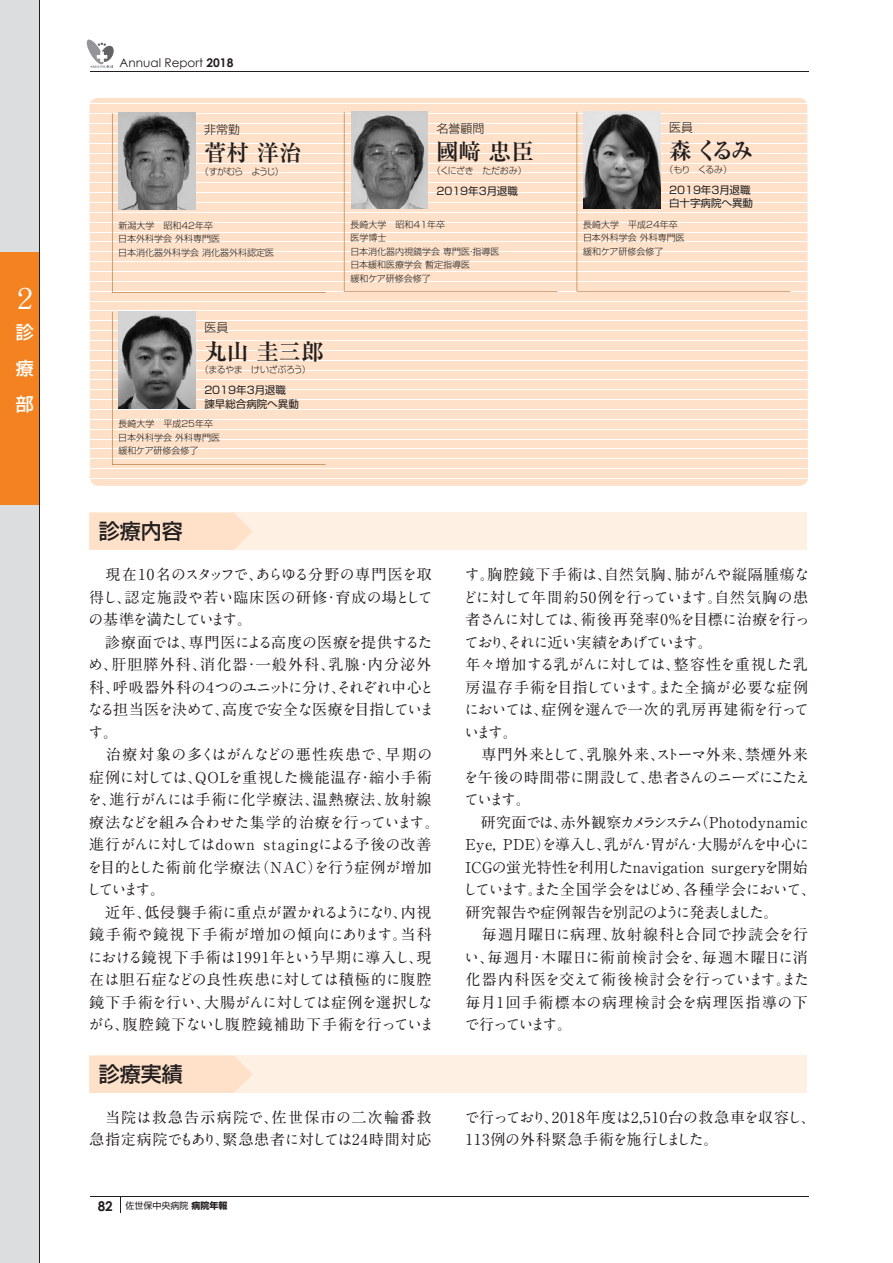
<style>
.page{position:relative;width:893px;height:1263px;background:#fff}
.page>*{position:absolute;margin:0;border:0;box-sizing:border-box;transform-origin:0 0}
.t1{font:700 28.5px "A1 Mincho Std";color:#fff}
.t2{font:700 22.5px "Ryumin Pro";color:#231f20}
.t3{font:500 21px "Shin Go Pro";color:#231f20}
.t4{font:500 18px/36px "Shin Go Pro";color:#fff;text-align:justify}
.t5{font:700 15px/22.5px "A1 Mincho Std";letter-spacing:-.02em;color:#231f20}
.t6{font:700 15px/22.5px "A1 Mincho Std";color:#231f20}
.t7{font:700 15px/22.5px "A1 Mincho Std";letter-spacing:.025em;color:#231f20}
.t8{font:700 15px/22.5px "A1 Mincho Std";letter-spacing:.055em;color:#231f20}
.t9{font:700 13.5px "Century Gothic";color:#231f20}
.t10{font:12px "Century Gothic";color:#231f20}
.t11{font:300 12px "Shin Go Pro";color:#231f20}
.t12{font:10.5px/13.5px "Shin Go Pro";color:#231f20}
.t13{font:300 9px/13.5px "Shin Go Pro";color:#231f20}
.t14{font:300 9px "Shin Go Pro";letter-spacing:-.05em;color:#231f20}
.t15{font:9px "Shin Go Pro";color:#231f20}
.t16{font:300 9px "Shin Go Pro";letter-spacing:-.045em;color:#231f20}
.s1{font-weight:700}
</style>
<div class="page">
<div style="left:0;top:0;width:40px;height:1263px;background:#dcdddf"></div>
<div style="left:0;top:252px;width:40px;height:253px;background:#f58220"></div>
<hr style="left:40px;top:0;width:1px;height:1263px;background:#231f20">
<hr style="left:90px;top:72px;width:719px;height:1px;background:#231f20">
<hr style="left:90px;top:1197px;width:719px;height:1px;background:#231f20">
<svg style="left:120px;top:1198px;width:1px;height:15px"></svg>
<svg style="left:86px;top:39px;width:28px;height:29px"></svg>
<div style="left:89px;top:513px;width:717px;height:37px;background:#fef0e2"></div>
<div style="left:89px;top:513px;width:164px;height:37px;background:#fee1c8"></div>
<div style="left:89px;top:1056px;width:717px;height:37px;background:#fef0e2"></div>
<div style="left:89px;top:1056px;width:164px;height:37px;background:#fee1c8"></div>
<div style="left:89px;top:98px;width:719px;height:388px;background:#fee1c8"></div>
<hr style="left:89px;top:104px;width:719px;height:1px;background:#fff">
<hr style="left:89px;top:114px;width:719px;height:1px;background:#fff">
<hr style="left:89px;top:123px;width:719px;height:1px;background:#fff">
<hr style="left:89px;top:133px;width:719px;height:1px;background:#fff">
<hr style="left:89px;top:143px;width:719px;height:1px;background:#fff">
<hr style="left:89px;top:153px;width:719px;height:1px;background:#fff">
<hr style="left:89px;top:163px;width:719px;height:1px;background:#fff">
<hr style="left:89px;top:173px;width:719px;height:1px;background:#fff">
<hr style="left:89px;top:183px;width:719px;height:1px;background:#fff">
<hr style="left:89px;top:192px;width:719px;height:1px;background:#fff">
<hr style="left:89px;top:202px;width:719px;height:1px;background:#fff">
<hr style="left:89px;top:212px;width:719px;height:1px;background:#fff">
<hr style="left:89px;top:222px;width:719px;height:1px;background:#fff">
<hr style="left:89px;top:232px;width:719px;height:1px;background:#fff">
<hr style="left:89px;top:242px;width:719px;height:1px;background:#fff">
<hr style="left:89px;top:251px;width:719px;height:1px;background:#fff">
<hr style="left:89px;top:261px;width:719px;height:1px;background:#fff">
<hr style="left:89px;top:271px;width:719px;height:1px;background:#fff">
<hr style="left:89px;top:281px;width:719px;height:1px;background:#fff">
<hr style="left:89px;top:291px;width:719px;height:1px;background:#fff">
<hr style="left:89px;top:301px;width:719px;height:1px;background:#fff">
<hr style="left:89px;top:311px;width:719px;height:1px;background:#fff">
<hr style="left:89px;top:320px;width:719px;height:1px;background:#fff">
<hr style="left:89px;top:330px;width:719px;height:1px;background:#fff">
<hr style="left:89px;top:340px;width:719px;height:1px;background:#fff">
<hr style="left:89px;top:350px;width:719px;height:1px;background:#fff">
<hr style="left:89px;top:360px;width:719px;height:1px;background:#fff">
<hr style="left:89px;top:370px;width:719px;height:1px;background:#fff">
<hr style="left:89px;top:380px;width:719px;height:1px;background:#fff">
<hr style="left:89px;top:389px;width:719px;height:1px;background:#fff">
<hr style="left:89px;top:399px;width:719px;height:1px;background:#fff">
<hr style="left:89px;top:409px;width:719px;height:1px;background:#fff">
<hr style="left:89px;top:419px;width:719px;height:1px;background:#fff">
<hr style="left:89px;top:429px;width:719px;height:1px;background:#fff">
<hr style="left:89px;top:439px;width:719px;height:1px;background:#fff">
<hr style="left:89px;top:449px;width:719px;height:1px;background:#fff">
<hr style="left:89px;top:458px;width:719px;height:1px;background:#fff">
<hr style="left:89px;top:468px;width:719px;height:1px;background:#fff">
<hr style="left:89px;top:478px;width:719px;height:1px;background:#fff">
<svg style="left:344px;top:112px;width:214px;height:179px;background:#e5d0be"></svg>
<svg style="left:577px;top:112px;width:213px;height:179px;background:#fde3cc"></svg>
<svg style="left:112px;top:113px;width:214px;height:180px;background:#e5d0be"></svg>
<svg style="left:112px;top:312px;width:214px;height:153px;background:#ddc9b7"></svg>
<img style="left:584px;top:111px;width:76px;height:97px">
<h1 class="t1" style="left:11px;top:276px;width:22px">２</h1>
<p class="t4" style="left:16px;top:312px;width:19px">診療部</p>
<p class="t10" style="left:120px;top:56px;width:115px">Annual Report <span class="s1">2018</span></p>
<p class="t11" style="left:204px;top:119px;width:37px">非常勤</p>
<h2 class="t2" style="left:204px;top:135px;width:99px">菅村 洋治</h2>
<p class="t13" style="left:200px;top:163px;width:85px">（すがむら　ようじ）</p>
<p class="t13" style="left:118px;top:218px;width:157px">新潟大学　昭和42年卒<br>日本外科学会 外科専門医<br>日本消化器外科学会 消化器外科認定医</p>
<p class="t11" style="left:204px;top:318px;width:25px">医員</p>
<h2 class="t2" style="left:204px;top:333px;width:121px">丸山 圭三郎</h2>
<p class="t14" style="left:200px;top:362px;width:113px">（まるやま　けいざぶろう）</p>
<p class="t12" style="left:204px;top:382px;width:96px">2019年3月退職諫早総合病院へ異動</p>
<p class="t13" style="left:118px;top:416px;width:103px">長崎大学　平成25年卒日本外科学会 外科専門医緩和ケア研修会修了</p>
<h3 class="t3" style="left:99px;top:514px;width:85px">診療内容</h3>
<p class="t11" style="left:436px;top:118px;width:49px">名誉顧問</p>
<h2 class="t2" style="left:436px;top:134px;width:99px">國㟢 忠臣</h2>
<p class="t16" style="left:432px;top:163px;width:96px">（くにざき　ただおみ）</p>
<p class="t12" style="left:436px;top:182px;width:83px">2019年3月退職</p>
<p class="t13" style="left:350px;top:217px;width:151px">長崎大学　昭和41年卒<br>医学博士<br>日本消化器内視鏡学会 専門医・指導医日本緩和医療学会 暫定指導医<br>緩和ケア研修会修了</p>
<p class="t11" style="left:669px;top:118px;width:25px">医員</p>
<h2 class="t2" style="left:669px;top:133px;width:86px">森 くるみ</h2>
<p class="t13" style="left:665px;top:162px;width:69px">（もり　くるみ）</p>
<p class="t12" style="left:669px;top:182px;width:85px">2019年3月退職白十字病院へ異動</p>
<p class="t13" style="left:583px;top:216px;width:103px">長崎大学　平成24年卒日本外科学会 外科専門医緩和ケア研修会修了</p>
<p class="t6" style="left:87px;top:561px;width:355px">　現在10名のスタッフで、あらゆる分野の専門医を取得し、認定施設や若い臨床医の研修・育成の場としての基準を満たしています。<br>　診療面では、専門医による高度の医療を提供するため、肝胆膵外科、消化器・一般外科、乳腺・内分泌外科、呼吸器外科の４つのユニットに分け、それぞれ中心となる担当医を決めて、高度で安全な医療を目指しています。<br>　治療対象の多くはがんなどの悪性疾患で、早期の症例に対しては、QOLを重視した機能温存・縮小手術を、進行がんには手術に化学療法、温熱療法、放射線療法などを組み合わせた集学的治療を行っています。進行がんに対してはdown stagingによる予後の改善を目的とした術前化学療法（NAC）を行う症例が増加しています。<br>　近年、低侵襲手術に重点が置かれるようになり、内視鏡手術や鏡視下手術が増加の傾向にあります。当科における鏡視下手術は1991年という早期に導入し、現在は胆石症などの良性疾患に対しては積極的に腹腔鏡下手術を行い、大腸がんに対しては症例を選択しながら、腹腔鏡下ないし腹腔鏡補助下手術を行っていま</p>
<p class="t5" style="left:463px;top:561px;width:355px">す。胸腔鏡下手術は、自然気胸、肺がんや縦隔腫瘍などに対して年間約50例を行っています。自然気胸の患者さんに対しては、術後再発率0％を目標に治療を行っており、それに近い実績をあげています。<br>年々増加する乳がんに対しては、整容性を重視した乳房温存手術を目指しています。また全摘が必要な症例においては、症例を選んで一次的乳房再建術を行っています。<br>　専門外来として、乳腺外来、ストーマ外来、禁煙外来を午後の時間帯に開設して、患者さんのニーズにこたえています。<br>　研究面では、赤外観察カメラシステム（Photodynamic<br>Eye, PDE）を導入し、乳がん・胃がん・大腸がんを中心に<br>ICGの蛍光特性を利用したnavigation surgeryを開始しています。また全国学会をはじめ、各種学会において、研究報告や症例報告を別記のように発表しました。<br>　毎週月曜日に病理、放射線科と合同で抄読会を行い、毎週月・木曜日に術前検討会を、毎週木曜日に消化器内科医を交えて術後検討会を行っています。また毎月１回手術標本の病理検討会を病理医指導の下で行っています。</p>
<h3 class="t3" style="left:99px;top:1057px;width:85px">診療実績</h3>
<p class="t8" style="left:89px;top:1104px;width:344px">　当院は救急告示病院で、佐世保市の二次輪番救急指定病院でもあり、緊急患者に対しては24時間対応</p>
<p class="t7" style="left:464px;top:1104px;width:353px">で行っており、2018年度は2,510台の救急車を収容し、<br>113例の外科緊急手術を施行しました。</p>
<p class="t9" style="left:98px;top:1197px;width:17px">82</p>
<p class="t15" style="left:125px;top:1198px;width:103px">佐世保中央病院 <span class="s1">病院年報</span></p>
</div>
